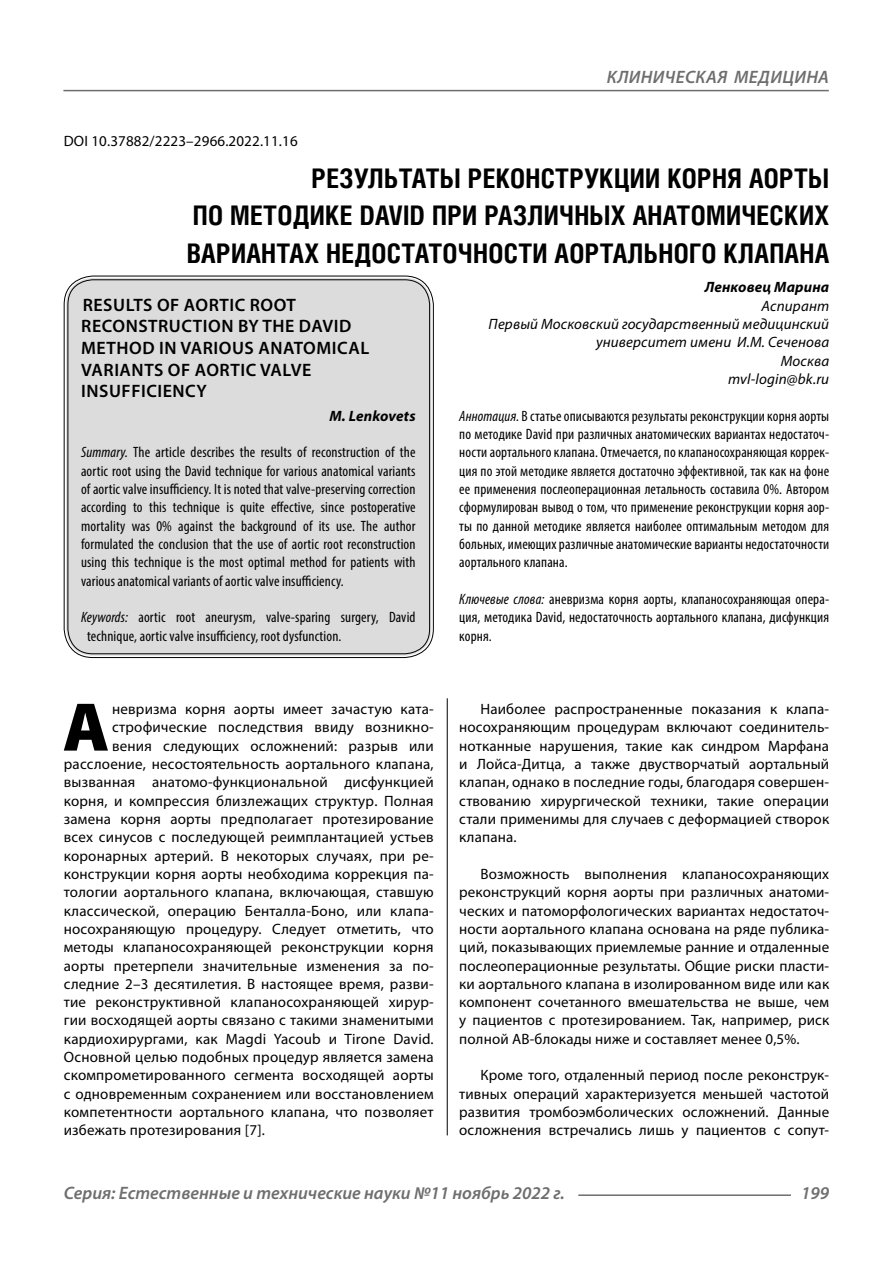
<style>
.page{position:relative;width:893px;height:1263px;background:#fff}
.page>*{position:absolute;margin:0;border:0;box-sizing:border-box;transform-origin:0 0}
.Bukvica{font:900 69.3px "Myriad Pro";color:#000}
.Header{font:700 27px/37.5px "Helios Cond C";letter-spacing:.01em;color:#000;text-align:justify}
.Header-eng{font:600 18px/21.6px "Myriad Pro";letter-spacing:.03em;color:#000}
.t1{font:italic 600 18px "Myriad Pro";color:#6e6e6e}
.Bukvica-2{font:15px "Myriad Pro";letter-spacing:.015em;color:#000}
.Normal{font:15px/18.3px "Myriad Pro";letter-spacing:.01em;color:#000;text-align:justify}
.Annotation-rus{font:condensed 15px/18.3px "Myriad Pro";letter-spacing:.01em;color:#000;text-align:justify}
.Annotation-eng{font:condensed 15px/18.3px "Myriad Pro";letter-spacing:.01em;color:#000;text-align:justify}
.Author-doc{font:italic 15px/18.3px "Myriad Pro";letter-spacing:.01em;color:#000;text-align:right}
.DOI{font:15px "Myriad Pro";letter-spacing:.01em;color:#000}
.Author-email{font:italic 15px "Myriad Pro";letter-spacing:.01em;color:#000}
.Author{font:italic 700 15px "Myriad Pro";letter-spacing:.01em;color:#000}
.Author-eng{font:italic 700 15px "Myriad Pro";letter-spacing:.005em;color:#000}
.s1{font-style:italic}
</style>
<div class="page">
<hr style="left:447px;top:696px;width:1px;height:439px;background:#000">
<div style="left:66px;top:278px;width:365px;height:378px;background:#dcdcdc;border-radius:27px"></div>
<hr style="left:578px;top:1194px;width:213px;height:2px;background:#6e6e6e">
<hr style="left:63px;top:90px;width:766px;height:1px;background:#6e6e6e">
<p class="t1" style="left:607px;top:66px;width:23px">Клиническая</p>
<p class="t1" style="left:734px;top:66px;width:13px">медицина</p>
<p class="DOI" style="left:64px;top:132px;width:235px">DOI 10.37882/2223–2966.2022.11.16</p>
<p class="Header" style="left:187px;top:159px;width:644px;text-indent:125px">РЕЗУЛЬТАТЫ РЕКОНСТРУКЦИИ КОРНЯ АОРТЫ ПО МЕТОДИКЕ DAVID ПРИ РАЗЛИЧНЫХ АНАТОМИЧЕСКИХ ВАРИАНТАХ НЕДОСТАТОЧНОСТИ АОРТАЛЬНОГО КЛАПАНА</p>
<p class="Author" style="left:705px;top:278px;width:126px">Ленковец Марина</p>
<p class="Author-doc" style="left:762px;top:296px;width:69px">Аспирант</p>
<p class="Author-doc" style="left:489px;top:315px;width:342px">Первый Московский государственный медицинский университет имени И.М. Сеченова</p>
<p class="Author-doc" style="left:781px;top:351px;width:50px">Москва</p>
<p class="Author-email" style="left:728px;top:370px;width:103px">mvl-login@bk.ru</p>
<p class="Annotation-rus" style="left:459px;top:406px;width:371px"><span class="s1">Аннотация.</span> В статье описываются результаты реконструкции корня аорты по методике David при различных анатомических вариантах недостаточ&shy;ности аортального клапана. Отмечается, по клапаносохраняющая коррек&shy;ция по этой методике является достаточно эффективной, так как на фоне ее применения послеоперационная летальность составила 0%. Автором сформулирован вывод о том, что применение реконструкции корня аор&shy;ты по данной методике является наиболее оптимальным методом для больных, имеющих различные анатомические варианты недостаточности аортального клапана.</p>
<p class="Annotation-rus" style="left:459px;top:590px;width:371px"><span class="s1">Ключевые слова:</span> аневризма корня аорты, клапаносохраняющая опера&shy;ция, методика David, недостаточность аортального клапана, дисфункция корня.</p>
<p class="Header-eng" style="left:81px;top:293px;width:289px">RESULTS OF AORTIC ROOT<br>RECONSTRUCTION BY THE DAVID<br>METHOD IN VARIOUS ANATOMICAL<br>VARIANTS OF AORTIC VALVE<br>INSUFFICIENCY</p>
<p class="Author-eng" style="left:329px;top:406px;width:88px">M. Lenkovets</p>
<p class="Annotation-eng" style="left:81px;top:443px;width:336px"><span class="s1">Summary.</span> The article describes the results of reconstruction of the aortic root using the David technique for various anatomical variants of aortic valve insufficiency. It is noted that valve-preserving correction according to this technique is quite effective, since postoperative mortality was 0% against the background of its use. The author formulated the conclusion that the use of aortic root reconstruction using this technique is the most optimal method for patients with various anatomical variants of aortic valve insufficiency.</p>
<p class="Annotation-eng" style="left:87px;top:608px;width:330px;text-indent:-6px"><span class="s1">Keywords:</span> aortic root aneurysm, valve-sparing surgery, David technique, aortic valve insufficiency, root dysfunction.</p>
<p class="Bukvica" style="left:63px;top:681px;width:48px">А</p>
<p class="Bukvica-2" style="left:112px;top:700px;width:323px">невризма корня аорты имеет зачастую ката-</p>
<p class="Bukvica-2" style="left:112px;top:718px;width:323px">строфические последствия ввиду возникно-</p>
<p class="Bukvica-2" style="left:112px;top:736px;width:323px">вения следующих осложнений: разрыв или</p>
<p class="Bukvica-2" style="left:64px;top:755px;width:371px">расслоение, несостоятельность аортального клапана,</p>
<p class="Bukvica-2" style="left:64px;top:773px;width:371px">вызванная анатомо-функциональной дисфункцией</p>
<p class="Bukvica-2" style="left:64px;top:791px;width:371px">корня, и компрессия близлежащих структур. Полная</p>
<p class="Bukvica-2" style="left:64px;top:810px;width:371px">замена корня аорты предполагает протезирование</p>
<p class="Bukvica-2" style="left:64px;top:828px;width:371px">всех синусов с последующей реимплантацией устьев</p>
<p class="Bukvica-2" style="left:64px;top:846px;width:371px">коронарных артерий. В некоторых случаях, при ре-</p>
<p class="Bukvica-2" style="left:64px;top:864px;width:371px">конструкции корня аорты необходима коррекция па-</p>
<p class="Bukvica-2" style="left:64px;top:883px;width:371px">тологии аортального клапана, включающая, ставшую</p>
<p class="Bukvica-2" style="left:64px;top:901px;width:371px">классической, операцию Бенталла-Боно, или клапа-</p>
<p class="Bukvica-2" style="left:64px;top:919px;width:371px">носохраняющую процедуру. Следует отметить, что</p>
<p class="Bukvica-2" style="left:64px;top:938px;width:371px">методы клапаносохраняющей реконструкции корня</p>
<p class="Bukvica-2" style="left:64px;top:956px;width:371px">аорты претерпели значительные изменения за по-</p>
<p class="Bukvica-2" style="left:64px;top:974px;width:371px">следние 2–3 десятилетия. В настоящее время, разви-</p>
<p class="Bukvica-2" style="left:64px;top:993px;width:371px">тие реконструктивной клапаносохраняющей хирур-</p>
<p class="Bukvica-2" style="left:64px;top:1011px;width:371px">гии восходящей аорты связано с такими знаменитыми</p>
<p class="Bukvica-2" style="left:64px;top:1029px;width:371px">кардиохирургами, как Magdi Yacoub и Tirone David.</p>
<p class="Bukvica-2" style="left:64px;top:1048px;width:371px">Основной целью подобных процедур является замена</p>
<p class="Bukvica-2" style="left:64px;top:1066px;width:371px">скомпрометированного сегмента восходящей аорты</p>
<p class="Bukvica-2" style="left:64px;top:1084px;width:371px">с одновременным сохранением или восстановлением</p>
<p class="Bukvica-2" style="left:64px;top:1103px;width:371px">компетентности аортального клапана, что позволяет</p>
<p class="Bukvica-2" style="left:64px;top:1121px;width:203px">избежать протезирования [7].</p>
<p class="Normal" style="left:459px;top:699px;width:371px;text-indent:21px">Наиболее распространенные показания к клапа&shy;носохраняющим процедурам включают соединитель&shy;нотканные нарушения, такие как синдром Марфана и Лойса-Дитца, а также двустворчатый аортальный клапан, однако в последние годы, благодаря совершен&shy;ствованию хирургической техники, такие операции стали применимы для случаев с деформацией створок клапана.</p>
<p class="Normal" style="left:459px;top:864px;width:371px;text-indent:21px">Возможность выполнения клапаносохраняющих реконструкций корня аорты при различных анатоми&shy;ческих и патоморфологических вариантах недостаточ&shy;ности аортального клапана основана на ряде публика&shy;ций, показывающих приемлемые ранние и отдаленные послеоперационные результаты. Общие риски пласти&shy;ки аортального клапана в изолированном виде или как компонент сочетанного вмешательства не выше, чем у пациентов с протезированием. Так, например, риск полной АВ-блокады ниже и составляет менее 0,5%.</p>
<p class="Normal" style="left:459px;top:1066px;width:371px;text-indent:21px">Кроме того, отдаленный период после реконструк&shy;тивных операций характеризуется меньшей частотой развития тромбоэмболических осложнений. Данные осложнения встречались лишь у пациентов с сопут-</p>
<p class="t1" style="left:64px;top:1182px;width:503px">Серия: Естественные и технические науки №11 ноябрь 2022 г.</p>
<p class="t1" style="left:801px;top:1182px;width:30px">199</p>
</div>
